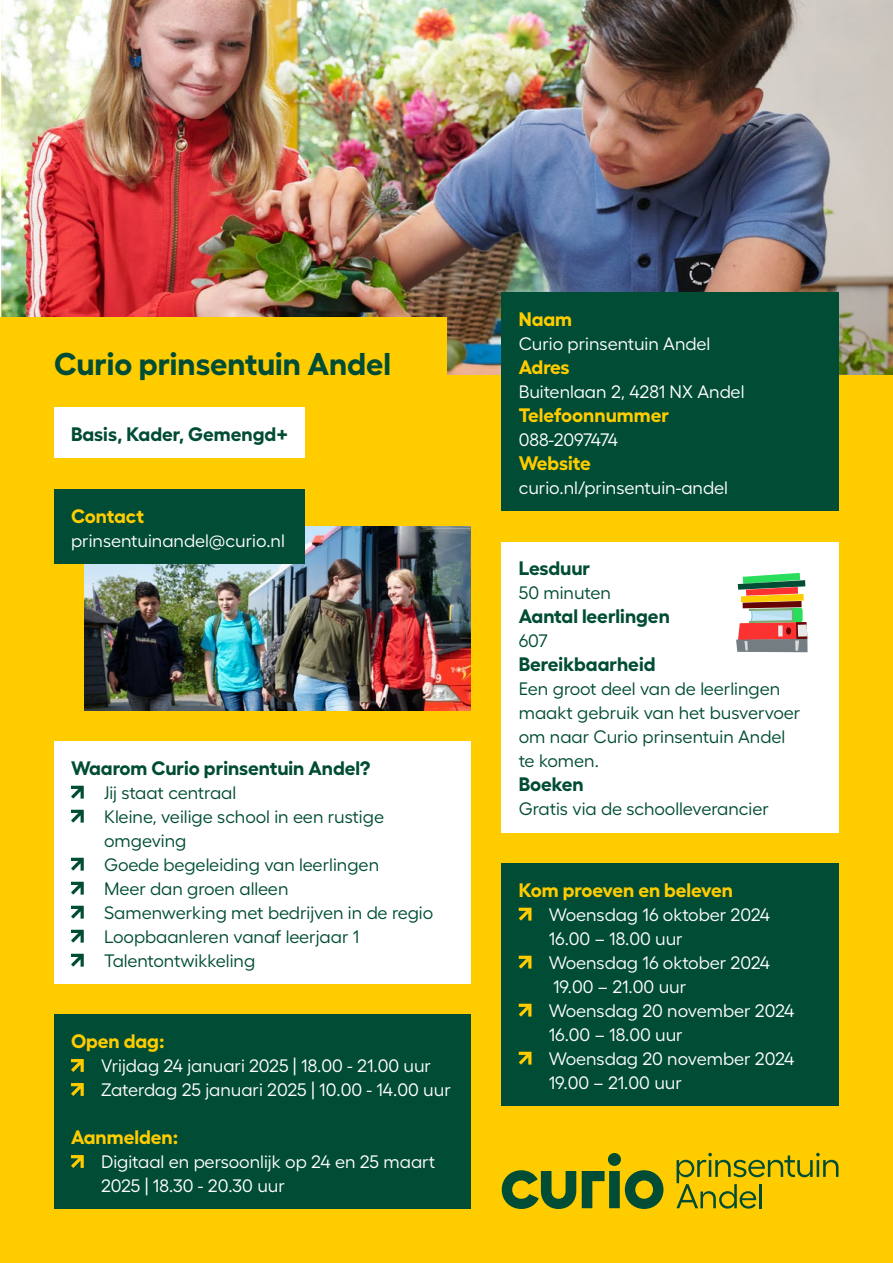
<style>
.page{position:relative;width:893px;height:1263px;background:#fff}
.page>*{position:absolute;margin:0;border:0;box-sizing:border-box;transform-origin:0 0}
.t1{font:700 31.5px "Fellix";color:#004c35}
.t2{font:700 19.5px "Fellix";color:#004c35}
.t3{font:700 19.5px "Fellix";color:#fc0}
.t4{font:18px/24px "Fellix";color:#fff}
.t5{font:18px/24px "Fellix";color:#004c35}
</style>
<div class="page">
<div style="left:0;top:375px;width:893px;height:888px;background:#fc0"></div>
<img style="left:85px;top:527px;width:386px;height:183px">
<div style="left:54px;top:490px;width:251px;height:74px;background:#004c35"></div>
<div style="left:502px;top:542px;width:337px;height:290px;background:#fff"></div>
<div style="left:54px;top:1014px;width:417px;height:195px;background:#004c35"></div>
<svg style="left:71px;top:1059px;width:13px;height:13px"></svg>
<svg style="left:71px;top:1083px;width:13px;height:13px"></svg>
<svg style="left:71px;top:1155px;width:13px;height:13px"></svg>
<div style="left:502px;top:863px;width:337px;height:243px;background:#004c35"></div>
<svg style="left:519px;top:908px;width:12px;height:13px"></svg>
<svg style="left:519px;top:956px;width:12px;height:13px"></svg>
<svg style="left:519px;top:1004px;width:12px;height:13px"></svg>
<svg style="left:519px;top:1052px;width:12px;height:13px"></svg>
<div style="left:54px;top:741px;width:417px;height:243px;background:#fff"></div>
<svg style="left:71px;top:786px;width:13px;height:13px"></svg>
<svg style="left:71px;top:810px;width:13px;height:13px"></svg>
<svg style="left:71px;top:858px;width:13px;height:13px"></svg>
<svg style="left:71px;top:882px;width:13px;height:13px"></svg>
<svg style="left:71px;top:906px;width:13px;height:13px"></svg>
<svg style="left:71px;top:930px;width:13px;height:13px"></svg>
<svg style="left:71px;top:954px;width:13px;height:13px"></svg>
<img style="left:1px;top:0;width:892px;height:375px">
<div style="left:0;top:317px;width:446px;height:115px;background:#fc0"></div>
<div style="left:502px;top:293px;width:337px;height:218px;background:#004c35"></div>
<div style="left:54px;top:407px;width:251px;height:50px;background:#fff"></div>
<svg style="left:736px;top:573px;width:72px;height:79px;background:#ad9377"></svg>
<svg style="left:502px;top:1170px;width:74px;height:39px"></svg>
<svg style="left:582px;top:1153px;width:81px;height:56px"></svg>
<svg style="left:676px;top:1153px;width:162px;height:55px"></svg>
<hr style="left:759px;top:1184px;width:3px;height:24px;background:#004c35">
<h1 class="t1" style="left:54px;top:338px;width:338px">Curio prinsentuin Andel</h1>
<p class="t2" style="left:71px;top:418px;width:218px">Basis, Kader, Gemengd+</p>
<p class="t3" style="left:71px;top:500px;width:75px">Contact</p>
<p class="t4" style="left:71px;top:527px;width:215px">prinsentuinandel@curio.nl</p>
<p class="t2" style="left:71px;top:752px;width:301px">Waarom Curio prinsentuin Andel?</p>
<p class="t5" style="left:104px;top:778px;width:331px">Jij staat centraal<br>Kleine, veilige school in een rustige omgeving<br>Goede begeleiding van leerlingen<br>Meer dan groen alleen<br>Samenwerking met bedrijven in de regio<br>Loopbaanleren vanaf leerjaar 1<br>Talentontwikkeling</p>
<p class="t3" style="left:71px;top:1025px;width:95px">Open dag:</p>
<p class="t4" style="left:101px;top:1052px;width:351px">Vrijdag 24 januari 2025 | 18.00 - 21.00 uur<br>Zaterdag 25 januari 2025 | 10.00 - 14.00 uur</p>
<p class="t3" style="left:71px;top:1121px;width:109px">Aanmelden:</p>
<p class="t4" style="left:101px;top:1148px;width:336px">Digitaal en persoonlijk op 24 en 25 maart<br>2025 | 18.30 - 20.30 uur</p>
<p class="t3" style="left:519px;top:303px;width:55px">Naam</p>
<p class="t4" style="left:519px;top:330px;width:193px">Curio prinsentuin Andel</p>
<p class="t3" style="left:519px;top:351px;width:52px">Adres</p>
<p class="t4" style="left:519px;top:378px;width:227px">Buitenlaan 2, 4281 NX Andel</p>
<p class="t3" style="left:519px;top:399px;width:152px">Telefoonnummer</p>
<p class="t4" style="left:519px;top:426px;width:101px">088-2097474</p>
<p class="t3" style="left:519px;top:447px;width:74px">Website</p>
<p class="t4" style="left:519px;top:474px;width:211px">curio.nl/prinsentuin-andel</p>
<p class="t2" style="left:519px;top:553px;width:73px">Lesduur</p>
<p class="t5" style="left:519px;top:579px;width:94px">50 minuten</p>
<p class="t2" style="left:519px;top:601px;width:153px">Aantal leerlingen</p>
<p class="t5" style="left:519px;top:627px;width:30px">607</p>
<p class="t2" style="left:519px;top:649px;width:138px">Bereikbaarheid</p>
<p class="t5" style="left:519px;top:675px;width:283px">Een groot deel van de leerlingen maakt gebruik van het busvervoer om naar Curio prinsentuin Andel te komen.</p>
<p class="t2" style="left:519px;top:769px;width:67px">Boeken</p>
<p class="t5" style="left:519px;top:795px;width:252px">Gratis via de schoolleverancier</p>
<p class="t3" style="left:519px;top:874px;width:216px">Kom proeven en beleven</p>
<p class="t4" style="left:549px;top:900px;width:247px">Woensdag 16 oktober 2024<br>16.00 – 18.00 uur<br>Woensdag 16 oktober 2024<br>19.00 – 21.00 uur<br>Woensdag 20 november 2024<br>16.00 – 18.00 uur<br>Woensdag 20 november 2024<br>19.00 – 21.00 uur</p>
</div>
